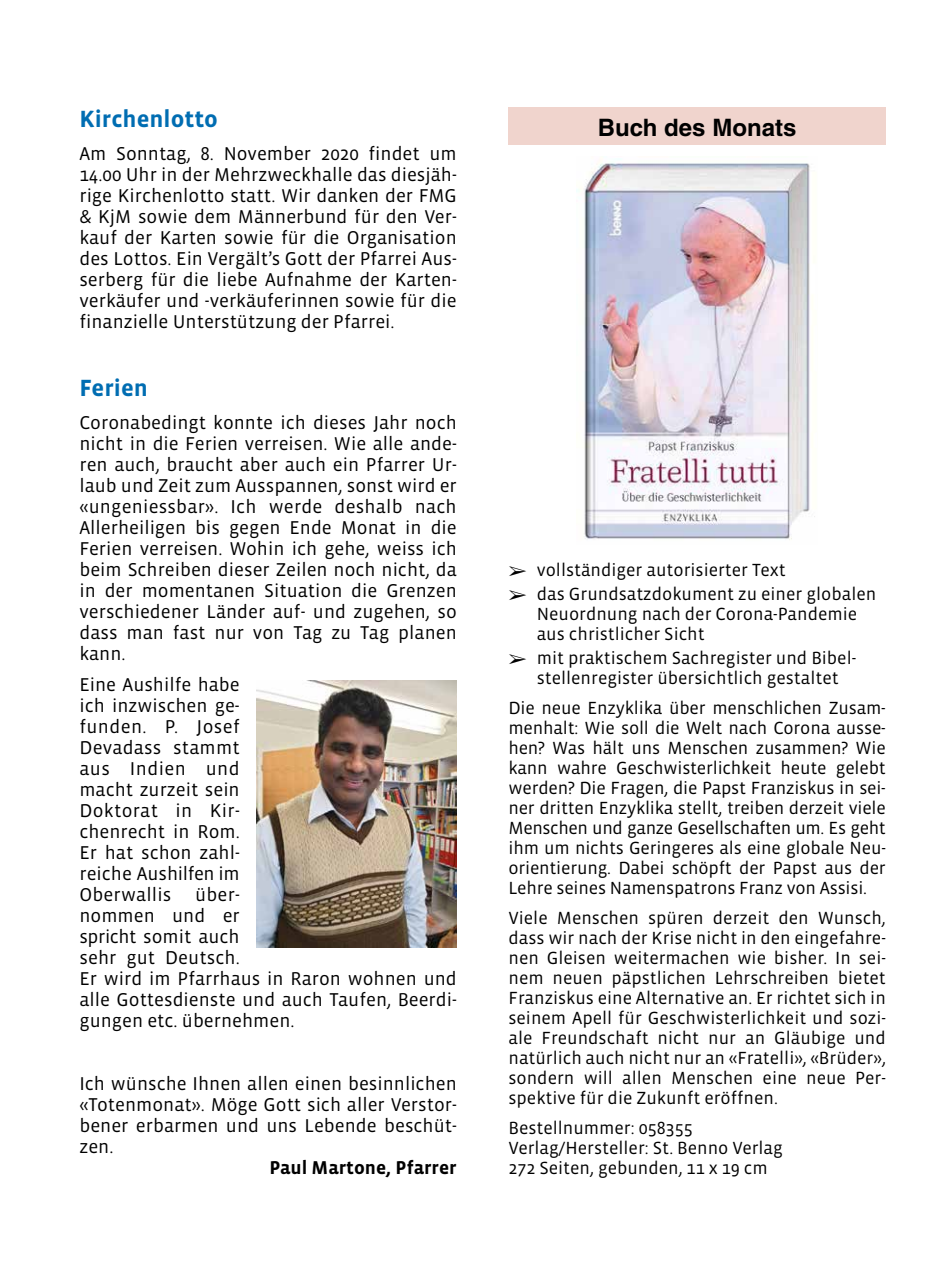
<style>
.page{position:relative;width:942px;height:1276px;background:#fff}
.page>*{position:absolute;margin:0;border:0;box-sizing:border-box;transform-origin:0 0}
.t1{font:700 24px "Vista Sans";color:#006db2}
.t2{font:700 24px "Helvetica";color:#000}
.t3{font:19px/21px "Vista Sans";color:#000;text-align:justify}
.t4{font:700 19px "Vista Sans";color:#000}
.t5{font:18px/20px "Vista Sans";color:#000}
</style>
<div class="page">
<img style="left:257px;top:680px;width:199px;height:267px">
<div style="left:508px;top:108px;width:377px;height:37px;background:#f0d4cd"></div>
<img style="left:576px;top:159px;width:239px;height:381px">
<p class="t1" style="left:79px;top:106px;width:140px">Kirchenlotto</p>
<p class="t3" style="left:79px;top:143px;width:379px">Am Sonntag, 8. November 2020 findet um 14.00 Uhr in der Mehrzweckhalle das diesjäh&shy;rige Kirchenlotto statt. Wir danken der FMG &amp; KjM sowie dem Männerbund für den Ver&shy;kauf der Karten sowie für die Organisation des Lottos. Ein Vergält’s Gott der Pfarrei Aus&shy;serberg für die liebe Aufnahme der Karten&shy;verkäufer und -verkäuferinnen sowie für die finanzielle Unterstützung der Pfarrei.</p>
<p class="t1" style="left:79px;top:375px;width:70px">Ferien</p>
<p class="t3" style="left:79px;top:412px;width:379px">Coronabedingt konnte ich dieses Jahr noch nicht in die Ferien verreisen. Wie alle ande&shy;ren auch, braucht aber auch ein Pfarrer Ur&shy;laub und Zeit zum Ausspannen, sonst wird er «ungeniessbar». Ich werde deshalb nach Allerheiligen bis gegen Ende Monat in die Ferien verreisen. Wohin ich gehe, weiss ich beim Schreiben dieser Zeilen noch nicht, da in der momentanen Situation die Grenzen verschiedener Länder auf- und zugehen, so dass man fast nur von Tag zu Tag planen kann.</p>
<p class="t3" style="left:79px;top:674px;width:379px;text-align:left">Eine Aushilfe habe<br>ich inzwischen ge-<br>funden. P. Josef<br>Devadass stammt<br>aus Indien und<br>macht zurzeit sein<br>Doktorat in Kir-<br>chenrecht in Rom.<br>Er hat schon zahl-<br>reiche Aushilfen im<br>Oberwallis über-<br>nommen und er<br>spricht somit auch<br>sehr gut Deutsch.<br>Er wird im Pfarrhaus in Raron wohnen und alle Gottesdienste und auch Taufen, Beerdi&shy;gungen etc. übernehmen.</p>
<p class="t3" style="left:79px;top:1073px;width:379px">Ich wünsche Ihnen allen einen besinnlichen «Totenmonat». Möge Gott sich aller Verstor&shy;bener erbarmen und uns Lebende beschüt&shy;zen.</p>
<p class="t4" style="left:269px;top:1157px;width:189px">Paul Martone, Pfarrer</p>
<p class="t2" style="left:597px;top:113px;width:200px">Buch des Monats</p>
<p class="t5" style="left:508px;top:560px;width:279px">➢ vollständiger autorisierter Text</p>
<p class="t5" style="left:536px;top:584px;width:341px;text-indent:-28px">➢ das Grundsatzdokument zu einer globalen<br>Neuordnung nach der Corona-Pandemie aus christlicher Sicht</p>
<p class="t5" style="left:536px;top:648px;width:321px;text-indent:-28px">➢ mit praktischem Sachregister und Bibel&shy;stellenregister übersichtlich gestaltet</p>
<p class="t5" style="left:508px;top:698px;width:379px;text-align:justify">Die neue Enzyklika über menschlichen Zusam&shy;menhalt: Wie soll die Welt nach Corona ausse&shy;hen? Was hält uns Menschen zusammen? Wie kann wahre Geschwisterlichkeit heute gelebt werden? Die Fragen, die Papst Franziskus in sei&shy;ner dritten Enzyklika stellt, treiben derzeit viele Menschen und ganze Gesellschaften um. Es geht ihm um nichts Geringeres als eine globale Neu&shy;orientierung. Dabei schöpft der Papst aus der Lehre seines Namenspatrons Franz von Assisi.</p>
<p class="t5" style="left:508px;top:908px;width:379px;text-align:justify">Viele Menschen spüren derzeit den Wunsch, dass wir nach der Krise nicht in den eingefahre&shy;nen Gleisen weitermachen wie bisher. In sei&shy;nem neuen päpstlichen Lehrschreiben bietet Franziskus eine Alternative an. Er richtet sich in seinem Apell für Geschwisterlichkeit und sozi&shy;ale Freundschaft nicht nur an Gläubige und natürlich auch nicht nur an «Fratelli», «Brüder», sondern will allen Menschen eine neue Per - spektive für die Zukunft eröffnen.</p>
<p class="t5" style="left:508px;top:1118px;width:276px">Bestellnummer: 058355<br>Verlag/Hersteller: St. Benno Verlag<br>272 Seiten, gebunden, 11 x 19 cm</p>
</div>
